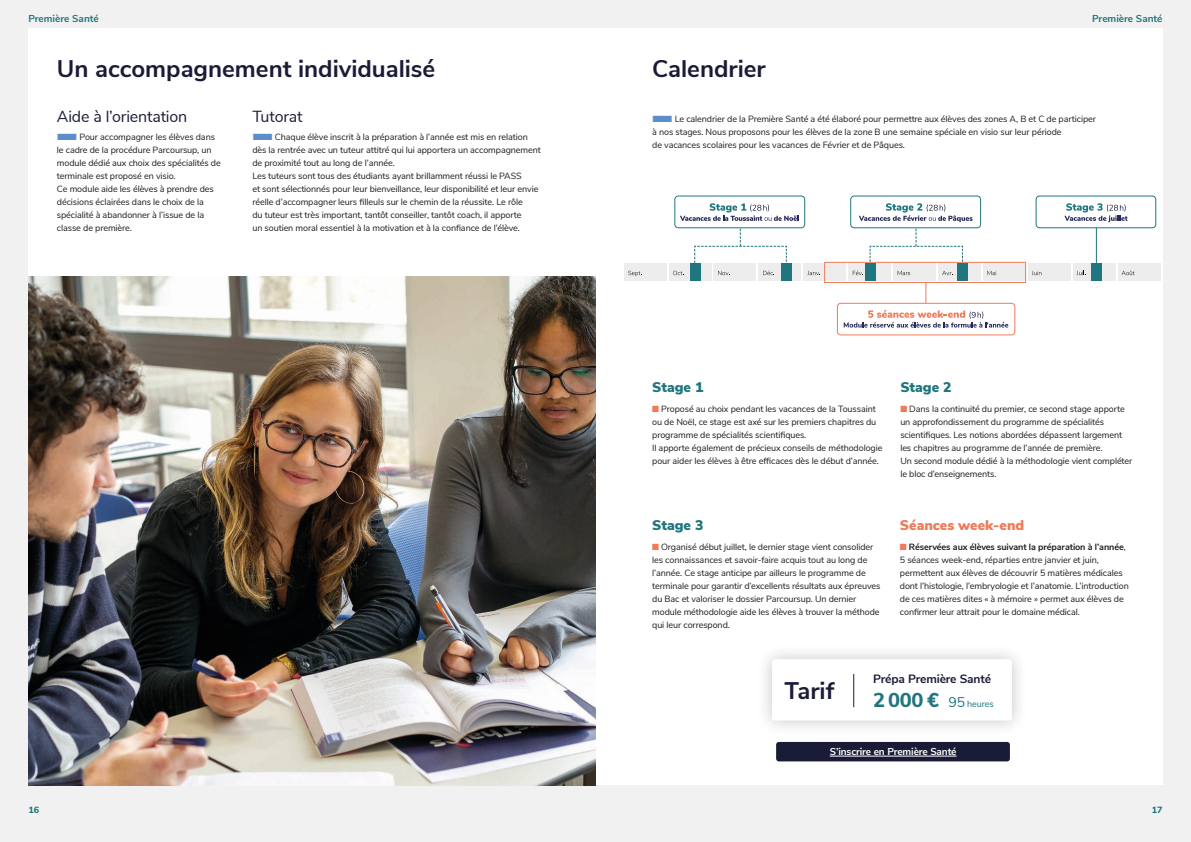
<style>
.page{position:relative;width:1191px;height:842px;background:#f1f1f1}
.page>*{position:absolute;margin:0;border:0;box-sizing:border-box;transform-origin:0 0}
.t1{font:700 24px "Nunito Sans";color:#1a1c37}
.t2{font:16px "Nunito Sans";letter-spacing:-.01em;color:#1a1c37}
.t3{font:900 14px "Nunito Sans";color:#1f767e}
.t4{font:900 14px "Nunito Sans";color:#ef7b59}
.t5{font:700 12px "Nunito Sans";letter-spacing:-.01em;color:#1a1c37}
.t6{font:700 10px "Nunito Sans";color:#1f767e}
.t7{font:700 10px "Nunito Sans";letter-spacing:-.01em;color:#fff}
.t8{font:9px/13px "Nunito Sans";letter-spacing:-.01em;color:#1d1d1b}
.t9{font:9px "Nunito Sans";letter-spacing:-.01em;color:#1f767e}
.t10{font:800 9px "Nunito Sans";color:#1f767e}
.s1{color:#5e8eca}
.s2{color:#ef7b59}
.s3{font-weight:700}
.s4{font-weight:800;font-size:20px}
.s5{font-size:14px}
</style>
<div class="page">
<div style="left:28px;top:28px;width:1134px;height:757px;background:#fff"></div>
<div style="left:668px;top:264px;width:43px;height:17px;background:#ededed"></div>
<div style="left:624px;top:264px;width:42px;height:17px;background:#ededed"></div>
<div style="left:690px;top:264px;width:10px;height:17px;background:#1f767e"></div>
<div style="left:713px;top:264px;width:43px;height:17px;background:#ededed"></div>
<div style="left:758px;top:264px;width:43px;height:17px;background:#ededed"></div>
<div style="left:803px;top:264px;width:43px;height:17px;background:#ededed"></div>
<div style="left:848px;top:264px;width:43px;height:17px;background:#ededed"></div>
<div style="left:893px;top:264px;width:43px;height:17px;background:#ededed"></div>
<div style="left:938px;top:264px;width:43px;height:17px;background:#ededed"></div>
<div style="left:983px;top:264px;width:43px;height:17px;background:#ededed"></div>
<div style="left:1028px;top:264px;width:43px;height:17px;background:#ededed"></div>
<div style="left:1073px;top:264px;width:43px;height:17px;background:#ededed"></div>
<div style="left:1118px;top:264px;width:42px;height:17px;background:#ededed"></div>
<svg style="left:628px;top:271px;width:14px;height:5px"></svg>
<div style="left:674px;top:196px;width:131px;height:32px;border:1px solid #1f767e;border-radius:3px"></div>
<div style="left:850px;top:196px;width:131px;height:32px;border:1px solid #1f767e;border-radius:3px"></div>
<div style="left:1035px;top:196px;width:121px;height:32px;border:1px solid #1f767e;border-radius:3px"></div>
<svg style="left:680px;top:203px;width:118px;height:18px"></svg>
<svg style="left:859px;top:203px;width:113px;height:19px"></svg>
<svg style="left:1064px;top:203px;width:63px;height:19px"></svg>
<svg style="left:673px;top:271px;width:11px;height:5px"></svg>
<svg style="left:807px;top:271px;width:13px;height:5px"></svg>
<svg style="left:852px;top:271px;width:11px;height:5px"></svg>
<svg style="left:897px;top:271px;width:13px;height:4px"></svg>
<svg style="left:942px;top:271px;width:10px;height:5px"></svg>
<svg style="left:987px;top:271px;width:9px;height:4px"></svg>
<svg style="left:1031px;top:271px;width:10px;height:4px"></svg>
<svg style="left:1076px;top:271px;width:10px;height:5px"></svg>
<svg style="left:1121px;top:271px;width:13px;height:4px"></svg>
<div style="left:864px;top:264px;width:11px;height:17px;background:#1f767e"></div>
<div style="left:957px;top:264px;width:11px;height:17px;background:#1f767e"></div>
<div style="left:1091px;top:264px;width:10px;height:17px;background:#1f767e"></div>
<hr style="left:1096px;top:228px;width:1px;height:36px;background:#1f767e">
<div style="left:781px;top:264px;width:10px;height:17px;background:#1f767e"></div>
<svg style="left:694px;top:228px;width:93px;height:48px"></svg>
<svg style="left:869px;top:228px;width:94px;height:34px"></svg>
<div style="left:824px;top:262px;width:201px;height:21px;border:1px solid #ef7b59"></div>
<svg style="left:925px;top:283px;width:1px;height:20px"></svg>
<div style="left:837px;top:303px;width:178px;height:32px;border:1px solid #ef7b59;border-radius:3px"></div>
<svg style="left:843px;top:310px;width:165px;height:18px"></svg>
<img style="left:28px;top:276px;width:567px;height:509px">
<div style="left:756px;top:643px;width:272px;height:93px;background:#1d1d1b;opacity:.25"></div>
<div style="left:772px;top:659px;width:240px;height:61px;background:#fff;border-radius:3px"></div>
<hr style="left:853px;top:674px;width:1px;height:33px;background:#1a1c37">
<div style="left:776px;top:742px;width:234px;height:19px;background:#1a1c37;border-radius:3px"></div>
<hr style="left:829px;top:756px;width:127px;height:1px;background:#fff">
<p class="t6" style="left:28px;top:15px;width:72px">Première Santé</p>
<h1 class="t1" style="left:57px;top:59px;width:380px">Un accompagnement individualisé</h1>
<h2 class="t2" style="left:57px;top:107px;width:132px">Aide à l’orientation</h2>
<p class="t8" style="left:57px;top:131px;width:165px"><span class="s1">■</span> Pour accompagner les élèves dans le cadre de la procédure Parcoursup, un module dédié aux choix des spécialités de terminale est proposé en visio.<br>Ce module aide les élèves à prendre des décisions éclairées dans le choix de la spécialité à abandonner à l’issue de la classe de première.</p>
<h2 class="t2" style="left:252px;top:107px;width:52px">Tutorat</h2>
<p class="t8" style="left:252px;top:131px;width:290px"><span class="s1">■</span> Chaque élève inscrit à la préparation à l’année est mis en relation dès la rentrée avec un tuteur attitré qui lui apportera un accompagnement de proximité tout au long de l’année.<br>Les tuteurs sont tous des étudiants ayant brillamment réussi le PASS<br>et sont sélectionnés pour leur bienveillance, leur disponibilité et leur envie réelle d’accompagner leurs filleuls sur le chemin de la réussite. Le rôle<br>du tuteur est très important, tantôt conseiller, tantôt coach, il apporte<br>un soutien moral essentiel à la motivation et à la confiance de l’élève.</p>
<h1 class="t1" style="left:652px;top:59px;width:115px">Calendrier</h1>
<p class="t6" style="left:1092px;top:15px;width:72px">Première Santé</p>
<p class="t8" style="left:652px;top:112px;width:445px"><span class="s1">■</span> Le calendrier de la Première Santé a été élaboré pour permettre aux élèves des zones A, B et C de participer à nos stages. Nous proposons pour les élèves de la zone B une semaine spéciale en visio sur leur période<br>de vacances scolaires pour les vacances de Février et de Pâques.</p>
<h3 class="t3" style="left:652px;top:379px;width:53px">Stage 1</h3>
<p class="t8" style="left:652px;top:402px;width:232px"><span class="s2">■</span> Proposé au choix pendant les vacances de la Toussaint ou de Noël, ce stage est axé sur les premiers chapitres du programme de spécialités scientifiques.<br>Il apporte également de précieux conseils de méthodologie pour aider les élèves à être efficaces dès le début d’année.</p>
<h3 class="t3" style="left:652px;top:517px;width:53px">Stage 3</h3>
<p class="t8" style="left:652px;top:540px;width:230px"><span class="s2">■</span> Organisé début juillet, le dernier stage vient consolider les connaissances et savoir-faire acquis tout au long de l’année. Ce stage anticipe par ailleurs le programme de terminale pour garantir d’excellents résultats aux épreuves du Bac et valoriser le dossier Parcoursup. Un dernier module méthodologie aide les élèves à trouver la méthode qui leur correspond.</p>
<h3 class="t3" style="left:900px;top:379px;width:53px">Stage 2</h3>
<p class="t8" style="left:900px;top:402px;width:234px"><span class="s2">■</span> Dans la continuité du premier, ce second stage apporte un approfondissement du programme de spécialités scientifiques. Les notions abordées dépassent largement les chapitres au programme de l’année de première.<br>Un second module dédié à la méthodologie vient compléter le bloc d’enseignements.</p>
<h3 class="t4" style="left:900px;top:517px;width:126px">Séances week-end</h3>
<p class="t8" style="left:900px;top:540px;width:230px"><span class="s2">■</span> <span class="s3">Réservées aux élèves suivant la préparation à l’année</span>, 5 séances week-end, réparties entre janvier et juin, permettent aux élèves de découvrir 5 matières médicales dont l’histologie, l’embryologie et l’anatomie. L’introduction de ces matières dites « à mémoire » permet aux élèves de confirmer leur attrait pour le domaine médical.</p>
<h1 class="t1" style="left:784px;top:681px;width:51px">Tarif</h1>
<h3 class="t5" style="left:873px;top:674px;width:119px">Prépa Première Santé</h3>
<p class="t9" style="left:873px;top:698px;width:122px"><span class="s4">2 000 €</span> <span class="s5">95</span> heures</p>
<p class="t7" style="left:829px;top:748px;width:128px">S’inscrire en Première Santé</p>
<p class="t10" style="left:28px;top:806px;width:12px">16</p>
<p class="t10" style="left:1151px;top:806px;width:12px">17</p>
</div>
